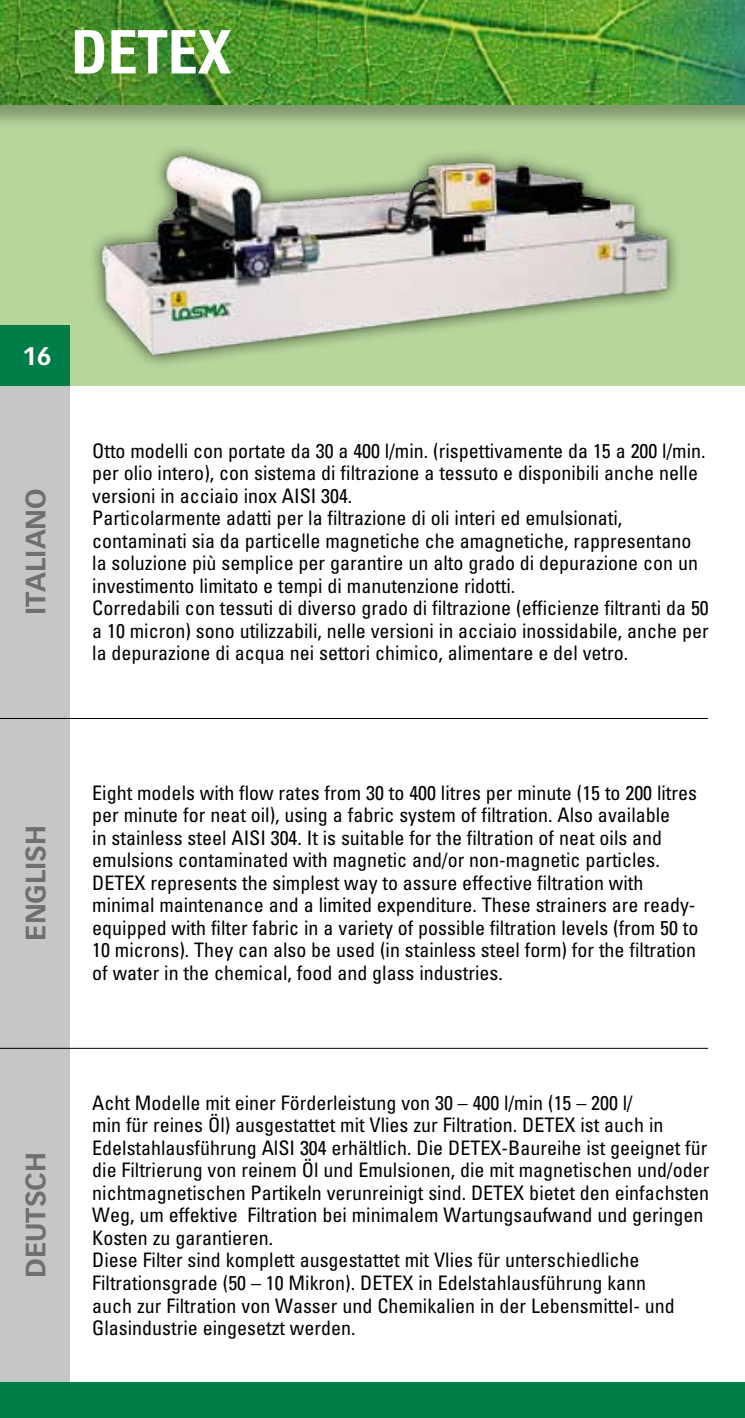
<style>
.page{position:relative;width:745px;height:1418px;background:#fff}
.page>*{position:absolute;margin:0;border:0;box-sizing:border-box;transform-origin:0 0}
.t1{font:700 condensed 60px "Univers LT Std";color:#fff}
.t2{font:700 27.5px "Vectora LT Std";color:#706f6f}
.t3{font:700 25px "Vectora LT Std";color:#fff}
.t4{font:condensed 20px/22.5px "Univers LT Std";color:#000}
</style>
<div class="page">
<div style="left:0;top:379px;width:69px;height:1011px;background:#c6c6c6"></div>
<div style="left:0;top:84px;width:744px;height:302px;background:#b7d69b"></div>
<div style="left:0;top:0;width:744px;height:129px;background:#000;opacity:.28"></div>
<img style="left:0;top:0;width:744px;height:105px">
<div style="left:0;top:1382px;width:744px;height:35px;background:#007e48"></div>
<div style="left:0;top:325px;width:69px;height:61px;background:#007e48"></div>
<hr style="left:0;top:718px;width:707px;height:1px;background:#000">
<hr style="left:0;top:1047px;width:707px;height:1px;background:#000">
<img style="left:93px;top:149px;width:584px;height:216px">
<h1 class="t1" style="left:71px;top:15px;width:162px">DETEX</h1>
<p class="t3" style="left:22px;top:341px;width:31px">16</p>
<h2 class="t2" style="left:19px;top:615px;width:128px;rotate:-90deg">ITALIANO</h2>
<p class="t4" style="left:92px;top:439px;width:617px">Otto modelli con portate da 30 a 400 l/min. (rispettivamente da 15 a 200 l/min. per olio intero), con sistema di filtrazione a tessuto e disponibili anche nelle versioni in acciaio inox AISI 304.<br>Particolarmente adatti per la filtrazione di oli interi ed emulsionati, contaminati sia da particelle magnetiche che amagnetiche, rappresentano la soluzione più semplice per garantire un alto grado di depurazione con un investimento limitato e tempi di manutenzione ridotti.<br>Corredabili con tessuti di diverso grado di filtrazione (efficienze filtranti da 50 a 10 micron) sono utilizzabili, nelle versioni in acciaio inossidabile, anche per la depurazione di acqua nei settori chimico, alimentare e del vetro.</p>
<h2 class="t2" style="left:19px;top:940px;width:117px;rotate:-90deg">ENGLISH</h2>
<h2 class="t2" style="left:19px;top:1278px;width:128px;rotate:-90deg">DEUTSCH</h2>
<p class="t4" style="left:92px;top:781px;width:607px">Eight models with flow rates from 30 to 400 litres per minute (15 to 200 litres per minute for neat oil), using a fabric system of filtration. Also available<br>in stainless steel AISI 304. It is suitable for the filtration of neat oils and emulsions contaminated with magnetic and/or non-magnetic particles.<br>DETEX represents the simplest way to assure effective filtration with minimal maintenance and a limited expenditure. These strainers are ready&shy;equipped with filter fabric in a variety of possible filtration levels (from 50 to 10 microns). They can also be used (in stainless steel form) for the filtration of water in the chemical, food and glass industries.</p>
<p class="t4" style="left:92px;top:1091px;width:618px">Acht Modelle mit einer Förderleistung von 30 – 400 l/min (15 – 200 l/<br>min für reines Öl) ausgestattet mit Vlies zur Filtration. DETEX ist auch in Edelstahlausführung AlSI 304 erhältlich. Die DETEX-Baureihe ist geeignet für die Filtrierung von reinem Öl und Emulsionen, die mit magnetischen und/oder nichtmagnetischen Partikeln verunreinigt sind. DETEX bietet den einfachsten Weg, um effektive Filtration bei minimalem Wartungsaufwand und geringen Kosten zu garantieren.<br>Diese Filter sind komplett ausgestattet mit Vlies für unterschiedliche Filtrationsgrade (50 – 10 Mikron). DETEX in Edelstahlausführung kann<br>auch zur Filtration von Wasser und Chemikalien in der Lebensmittel- und Glasindustrie eingesetzt werden.</p>
</div>
